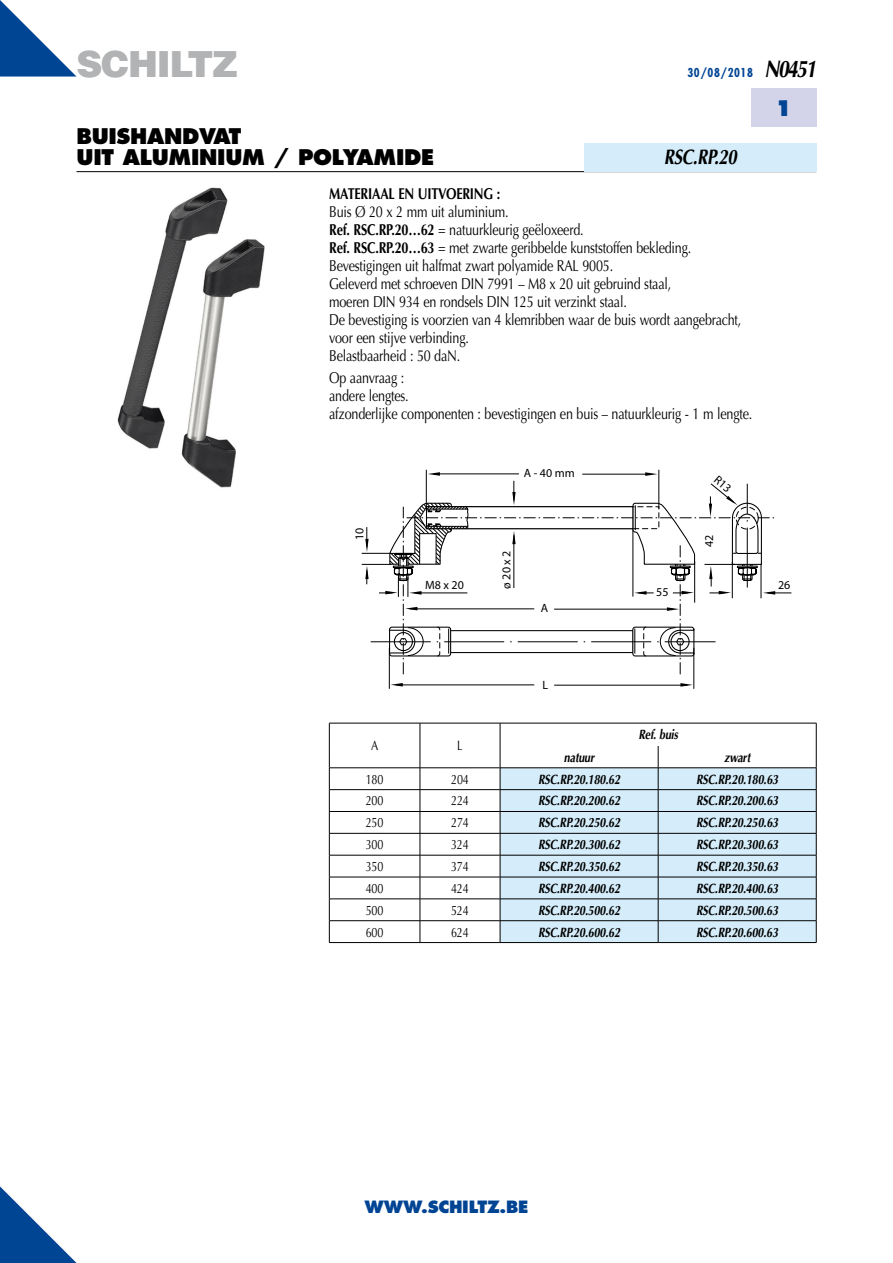
<style>
.page{position:relative;width:893px;height:1263px;background:#fff}
.page>*{position:absolute;margin:0;border:0;box-sizing:border-box;transform-origin:0 0}
.t1{font:900 36px "Helvetica";letter-spacing:-.035em;color:#b1b3b4}
.t2{font:800 21px/21px "Futura";letter-spacing:-.015em;color:#000}
.t3{font:italic 700 21px "Optima";letter-spacing:-.015em;color:#000;scale:.8 1}
.t4{font:800 21px "Futura";color:#004494}
.t5{font:800 16.5px "Futura";letter-spacing:-.015em;color:#004494}
.t6{font:15.75px/18px "Optima";letter-spacing:-.015em;color:#000;scale:.8 1}
.t7{font:700 15.75px "Optima";letter-spacing:-.015em;color:#000;scale:.8 1}
.t8{font:italic 700 13.5px "Optima";letter-spacing:-.015em;color:#000;scale:.8 1}
.t9{font:13.5px "Optima";letter-spacing:-.015em;color:#000;scale:.8 1}
.t10{font:300 12px "Frutiger";color:#000}
.t11{font:700 condensed 12px "Futura";letter-spacing:.05em;color:#004494}
.s1{font-family:"Optima";font-style:italic;font-stretch:normal;font-size:24px;color:#000}
.s2{font-weight:700}
</style>
<div class="page">
<svg style="left:0;top:1186px;width:77px;height:77px"></svg>
<hr style="left:77px;top:171px;width:739px;height:1px;background:#000">
<div style="left:751px;top:89px;width:65px;height:38px;background:#d3d4e9"></div>
<svg style="left:0;top:0;width:77px;height:77px"></svg>
<div style="left:584px;top:143px;width:232px;height:28px;background:#d5edfa"></div>
<img style="left:117px;top:187px;width:148px;height:301px">
<hr style="left:396px;top:685px;width:138px;height:1px;background:#000">
<hr style="left:554px;top:685px;width:133px;height:1px;background:#000">
<hr style="left:694px;top:648px;width:1px;height:41px;background:#000">
<hr style="left:389px;top:648px;width:1px;height:41px;background:#000">
<hr style="left:426px;top:470px;width:1px;height:39px;background:#000">
<hr style="left:659px;top:470px;width:1px;height:39px;background:#000">
<svg style="left:391px;top:683px;width:12px;height:3px"></svg>
<svg style="left:680px;top:683px;width:13px;height:4px"></svg>
<hr style="left:329px;top:942px;width:91px;height:1px;background:#000">
<hr style="left:420px;top:942px;width:80px;height:1px;background:#000">
<hr style="left:500px;top:942px;width:158px;height:1px;background:#000">
<svg style="left:329px;top:723px;width:488px;height:219px"></svg>
<hr style="left:658px;top:942px;width:158px;height:1px;background:#000">
<svg style="left:361px;top:472px;width:430px;height:202px"></svg>
<h1 class="t1" style="left:77px;top:40px;width:163px">SCHILTZ</h1>
<p class="t11" style="left:687px;top:65px;width:130px">30/08/2018 <span class="s1">N0451</span></p>
<h2 class="t4" style="left:775px;top:95px;width:19px">1</h2>
<h2 class="t2" style="left:77px;top:125px;width:359px">BUISHANDVAT<br>UIT ALUMINIUM / POLYAMIDE</h2>
<p class="t7" style="left:329px;top:184px;width:215px">MATERIAAL EN UITVOERING :</p>
<p class="t6" style="left:329px;top:202px;width:517px">Buis Ø 20 x 2 mm uit aluminium.<br><span class="s2">Ref. RSC.RP.20…62</span> = natuurkleurig geëloxeerd.<br><span class="s2">Ref. RSC.RP.20…63</span> = met zwarte geribbelde kunststoffen bekleding.<br>Bevestigingen uit halfmat zwart polyamide RAL 9005.<br>Geleverd met schroeven DIN 7991 – M8 x 20 uit gebruind staal,<br>moeren DIN 934 en rondsels DIN 125 uit verzinkt staal.<br>De bevestiging is voorzien van 4 klemribben waar de buis wordt aangebracht, voor een stijve verbinding.<br>Belastbaarheid : 50 daN.</p>
<p class="t6" style="left:329px;top:369px;width:530px">Op aanvraag :<br>andere lengtes.<br>afzonderlijke componenten : bevestigingen en buis – natuurkleurig - 1 m lengte.</p>
<h2 class="t3" style="left:664px;top:145px;width:93px">RSC.RP.20</h2>
<p class="t10" style="left:352px;top:540px;width:14px;rotate:-90deg">10</p>
<p class="t10" style="left:524px;top:465px;width:52px">A - 40 mm</p>
<p class="t10" style="left:702px;top:547px;width:14px;rotate:-90deg">42</p>
<p class="t10" style="left:499px;top:589px;width:40px;rotate:-90deg">ø 20 x 2</p>
<p class="t10" style="left:425px;top:577px;width:40px">M8 x 20</p>
<p class="t10" style="left:778px;top:578px;width:14px">26</p>
<p class="t10" style="left:656px;top:585px;width:14px">55</p>
<p class="t10" style="left:541px;top:601px;width:9px">A</p>
<p class="t10" style="left:542px;top:677px;width:7px">L</p>
<p class="t9" style="left:371px;top:738px;width:11px">A</p>
<p class="t9" style="left:457px;top:738px;width:8px">L</p>
<p class="t8" style="left:638px;top:726px;width:51px">Ref. buis</p>
<p class="t8" style="left:564px;top:749px;width:40px">natuur</p>
<p class="t8" style="left:724px;top:749px;width:34px">zwart</p>
<p class="t9" style="left:366px;top:771px;width:24px">180</p>
<p class="t9" style="left:451px;top:771px;width:24px">204</p>
<p class="t8" style="left:538px;top:771px;width:104px">RSC.RP.20.180.62</p>
<p class="t8" style="left:696px;top:771px;width:104px">RSC.RP.20.180.63</p>
<p class="t9" style="left:366px;top:793px;width:24px">200</p>
<p class="t9" style="left:451px;top:793px;width:24px">224</p>
<p class="t8" style="left:538px;top:793px;width:104px">RSC.RP.20.200.62</p>
<p class="t8" style="left:696px;top:793px;width:104px">RSC.RP.20.200.63</p>
<p class="t9" style="left:366px;top:815px;width:24px">250</p>
<p class="t9" style="left:451px;top:815px;width:24px">274</p>
<p class="t8" style="left:538px;top:815px;width:104px">RSC.RP.20.250.62</p>
<p class="t8" style="left:696px;top:815px;width:104px">RSC.RP.20.250.63</p>
<p class="t9" style="left:366px;top:837px;width:24px">300</p>
<p class="t9" style="left:451px;top:837px;width:24px">324</p>
<p class="t8" style="left:538px;top:837px;width:104px">RSC.RP.20.300.62</p>
<p class="t8" style="left:696px;top:837px;width:104px">RSC.RP.20.300.63</p>
<p class="t9" style="left:366px;top:859px;width:24px">350</p>
<p class="t9" style="left:451px;top:859px;width:24px">374</p>
<p class="t8" style="left:538px;top:858px;width:104px">RSC.RP.20.350.62</p>
<p class="t8" style="left:696px;top:858px;width:104px">RSC.RP.20.350.63</p>
<p class="t9" style="left:366px;top:880px;width:24px">400</p>
<p class="t9" style="left:451px;top:880px;width:24px">424</p>
<p class="t8" style="left:538px;top:880px;width:104px">RSC.RP.20.400.62</p>
<p class="t8" style="left:696px;top:880px;width:104px">RSC.RP.20.400.63</p>
<p class="t9" style="left:366px;top:902px;width:24px">500</p>
<p class="t9" style="left:451px;top:902px;width:24px">524</p>
<p class="t8" style="left:538px;top:902px;width:104px">RSC.RP.20.500.62</p>
<p class="t8" style="left:696px;top:902px;width:104px">RSC.RP.20.500.63</p>
<p class="t9" style="left:366px;top:924px;width:24px">600</p>
<p class="t9" style="left:451px;top:924px;width:24px">624</p>
<p class="t8" style="left:538px;top:924px;width:104px">RSC.RP.20.600.62</p>
<p class="t8" style="left:696px;top:924px;width:104px">RSC.RP.20.600.63</p>
<p class="t5" style="left:365px;top:1197px;width:165px">WWW.SCHILTZ.BE</p>
</div>
